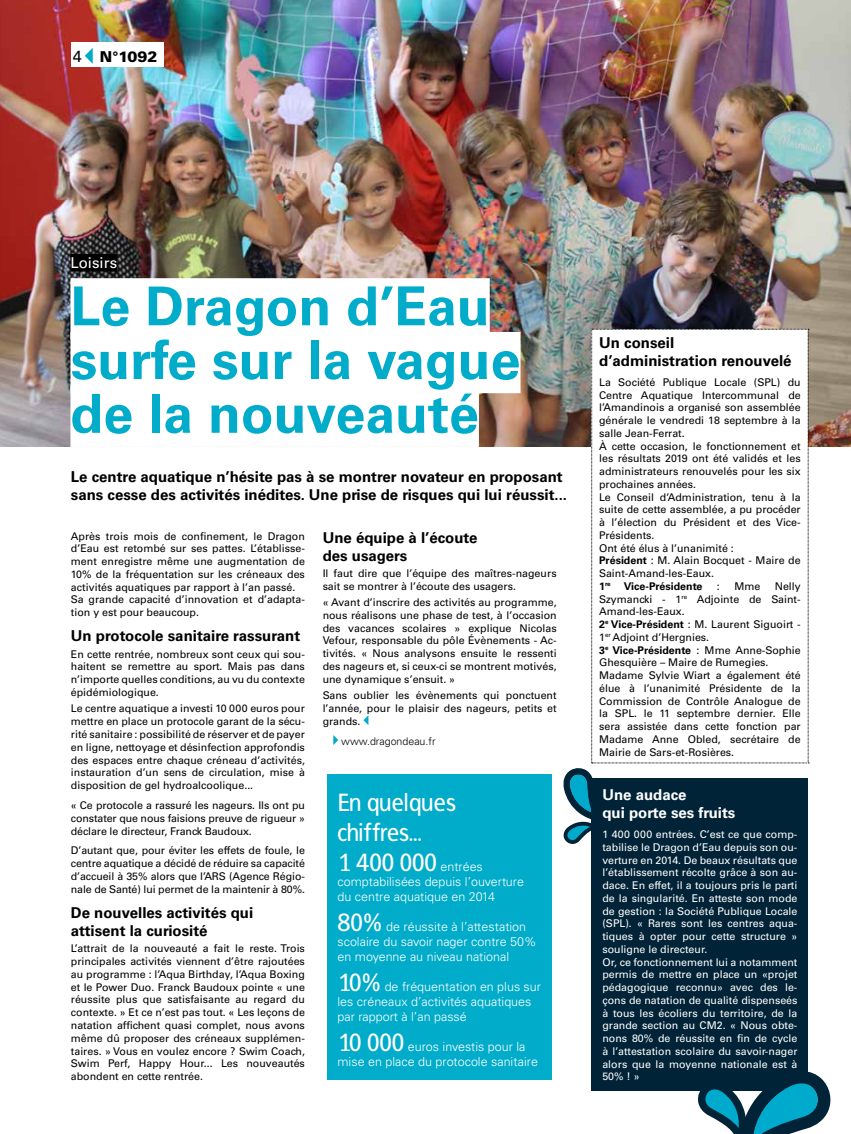
<style>
.page{position:relative;width:851px;height:1134px;background:#fff}
.page>*{position:absolute;margin:0;border:0;box-sizing:border-box;transform-origin:0 0}
.t1{font:700 53.75px/53.8px "Univers LT";color:#00acc9}
.t2{font:25px/30px "Francophil Sans";color:#fff}
.t3{font:700 15px/18px "Univers LT";color:#000}
.t4{font:700 15px/18px "Univers LT";color:#fff}
.t5{font:15px "Univers LT";color:#fff}
.t6{font:900 15px "Univers LT";color:#000}
.t7{font:300 12.5px/15px "Univers LT";color:#fff}
.t8{font:10.62px/12.8px "Univers LT";color:#000;text-align:justify}
.t9{font:10.62px/12.8px "Univers LT";color:#fff}
.t10{font:300 10.62px "Univers LT";color:#000}
.s1{font-weight:400;font-size:16px}
.s2{font-family:"Univers LT";font-weight:300;font-size:12.5px}
.s3{font-family:"Francophil Sans";font-weight:400;font-size:25px}
.s4{font-weight:700}
</style>
<div class="page">
<img style="left:0;top:0;width:850px;height:446px">
<svg style="left:363px;top:715px;width:5px;height:10px"></svg>
<svg style="left:333px;top:735px;width:5px;height:10px"></svg>
<div style="left:70px;top:254px;width:47px;height:17px;background:#000"></div>
<div style="left:70px;top:278px;width:419px;height:61px;background:#fff"></div>
<div style="left:70px;top:332px;width:450px;height:61px;background:#fff"></div>
<div style="left:70px;top:386px;width:409px;height:61px;background:#fff"></div>
<div style="left:327px;top:774px;width:224px;height:306px;background:#00acc9"></div>
<svg style="left:561px;top:329px;width:248px;height:515px"></svg>
<div style="left:591px;top:778px;width:217px;height:313px;background:#002337"></div>
<svg style="left:698px;top:1071px;width:133px;height:63px"></svg>
<div style="left:71px;top:43px;width:92px;height:24px;background:#fff"></div>
<svg style="left:85px;top:48px;width:8px;height:16px"></svg>
<h3 class="t6" style="left:73px;top:47px;width:86px"><span class="s1">4</span> N°1092</h3>
<h3 class="t5" style="left:70px;top:254px;width:48px">Loisirs</h3>
<h1 class="t1" style="left:70px;top:280px;width:451px">Le Dragon d’Eau surfe sur la vague de la nouveauté</h1>
<h3 class="t3" style="left:71px;top:468px;width:497px">Le centre aquatique n’hésite pas à se montrer novateur en proposant sans cesse des activités inédites. Une prise de risques qui lui réussit...</h3>
<p class="t8" style="left:71px;top:529px;width:235px;text-align:left">Après trois mois de confinement, le Dragon d’Eau est retombé sur ses pattes. L’établisse&shy;ment enregistre même une augmentation de 10% de la fréquentation sur les créneaux des activités aquatiques par rapport à l’an passé.<br>Sa grande capacité d’innovation et d’adapta&shy;tion y est pour beaucoup.</p>
<h3 class="t3" style="left:71px;top:627px;width:231px">Un protocole sanitaire rassurant</h3>
<p class="t8" style="left:71px;top:648px;width:235px">En cette rentrée, nombreux sont ceux qui sou&shy;haitent se remettre au sport. Mais pas dans n’importe quelles conditions, au vu du contexte épidémiologique.</p>
<p class="t8" style="left:71px;top:702px;width:235px">Le centre aquatique a investi 10 000 euros pour mettre en place un protocole garant de la sécu&shy;rité sanitaire : possibilité de réserver et de payer en ligne, nettoyage et désinfection approfondis des espaces entre chaque créneau d’activités, instauration d’un sens de circulation, mise à disposition de gel hydroalcoolique...</p>
<p class="t8" style="left:71px;top:799px;width:235px">« Ce protocole a rassuré les nageurs. Ils ont pu constater que nous faisions preuve de rigueur » déclare le directeur, Franck Baudoux.</p>
<p class="t8" style="left:71px;top:844px;width:235px">D’autant que, pour éviter les effets de foule, le centre aquatique a décidé de réduire sa capacité d’accueil à 35% alors que l’ARS (Agence Régio&shy;nale de Santé) lui permet de la maintenir à 80%.</p>
<h3 class="t3" style="left:71px;top:904px;width:184px">De nouvelles activités qui attisent la curiosité</h3>
<p class="t8" style="left:71px;top:942px;width:235px">L’attrait de la nouveauté a fait le reste. Trois principales activités viennent d’être rajoutées au programme : l’Aqua Birthday, l’Aqua Boxing et le Power Duo. Franck Baudoux pointe « une réussite plus que satisfaisante au regard du contexte. » Et ce n’est pas tout. « Les leçons de natation affichent quasi complet, nous avons même dû proposer des créneaux supplémen&shy;taires. » Vous en voulez encore ? Swim Coach, Swim Perf, Happy Hour... Les nouveautés abondent en cette rentrée.</p>
<h3 class="t3" style="left:322px;top:529px;width:156px">Une équipe à l’écoute des usagers</h3>
<p class="t8" style="left:322px;top:567px;width:235px">Il faut dire que l’équipe des maîtres-nageurs sait se montrer à l’écoute des usagers.</p>
<p class="t8" style="left:322px;top:596px;width:235px">« Avant d’inscrire des activités au programme, nous réalisons une phase de test, à l’occasion des vacances scolaires » explique Nicolas Vefour, responsable du pôle Évènements - Ac&shy;tivités. « Nous analysons ensuite le ressenti des nageurs et, si ceux-ci se montrent motivés, une dynamique s’ensuit. »</p>
<p class="t8" style="left:322px;top:689px;width:235px;line-height:13.1px">Sans oublier les évènements qui ponctuent l’année, pour le plaisir des nageurs, petits et grands.</p>
<p class="t10" style="left:341px;top:735px;width:96px">www.dragondeau.fr</p>
<h2 class="t2" style="left:337px;top:787px;width:147px">En quelques chiffres...<br>1 400 000 <span class="s2">entrées</span></h2>
<p class="t7" style="left:337px;top:874px;width:188px">comptabilisées depuis l’ouverture du centre aquatique en 2014</p>
<p class="t7" style="left:337px;top:919px;width:200px"><span class="s3">80%</span> de réussite à l’attestation scolaire du savoir nager contre 50% en moyenne au niveau national</p>
<p class="t7" style="left:337px;top:979px;width:205px"><span class="s3">10%</span> de fréquentation en plus sur les créneaux d’activités aquatiques par rapport à l’an passé</p>
<p class="t7" style="left:337px;top:1039px;width:202px"><span class="s3">10 000</span> euros investis pour la mise en place du protocole sanitaire</p>
<h3 class="t3" style="left:599px;top:334px;width:194px">Un conseil d’administration renouvelé</h3>
<p class="t8" style="left:599px;top:376px;width:203px;text-align:left">La Société Publique Locale (SPL) du<br>Centre Aquatique Intercommunal de l’Amandinois a organisé son assemblée générale le vendredi 18 septembre à la salle Jean-Ferrat.<br>À cette occasion, le fonctionnement et les résultats 2019 ont été validés et les administrateurs renouvelés pour les six prochaines années.<br>Le Conseil d’Administration, tenu à la suite de cette assemblée, a pu procéder à l’élection du Président et des Vice-<br>Présidents.<br>Ont été élus à l’unanimité :<br><span class="s4">Président</span> : M. Alain Bocquet - Maire de<br>Saint-Amand-les-Eaux.<br><span class="s4">1</span><sup>re</sup> <span class="s4">Vice-Présidente</span></p>
<p class="t8" style="left:599px;top:580px;width:203px;text-align:left;text-indent:175px">Nelly<br>Szymancki - 1<sup>re</sup> Adjointe de Saint-<br>Amand-les-Eaux.<br><span class="s4">2</span><sup>e</sup> <span class="s4">Vice-Président</span> : M. Laurent Siguoirt -<br>1<sup>er</sup> Adjoint d’Hergnies.<br><span class="s4">3</span><sup>e</sup> <span class="s4">Vice-Présidente</span> : Mme Anne-Sophie<br>Ghesquière – Maire de Rumegies.<br>Madame Sylvie Wiart a également été élue à l’unanimité Présidente de la<br>Commission de Contrôle Analogue de la SPL. le 11 septembre dernier. Elle sera assistée dans cette fonction par<br>Madame Anne Obled, secrétaire de<br>Mairie de Sars-et-Rosières.</p>
<p class="t8" style="left:716px;top:580px;width:4px">:</p>
<p class="t8" style="left:734px;top:580px;width:27px">Mme</p>
<h3 class="t4" style="left:602px;top:786px;width:134px">Une audace<br>qui porte ses fruits</h3>
<p class="t9" style="left:602px;top:828px;width:196px">1 400 000 entrées. C’est ce que comp&shy;tabilise le Dragon d’Eau depuis son ou&shy;verture en 2014. De beaux résultats que l’établissement récolte grâce à son au&shy;dace. En effet, il a toujours pris le parti de la singularité. En atteste son mode de gestion : la Société Publique Locale (SPL). « Rares sont les centres aqua&shy;tiques à opter pour cette structure » souligne le directeur.<br>Or, ce fonctionnement lui a notamment permis de mettre en place un «projet pédagogique reconnu» avec des le&shy;çons de natation de qualité dispenseés à tous les écoliers du territoire, de la grande section au CM2. « Nous obte&shy;nons 80% de réussite en fin de cycle à l’attestation scolaire du savoir-nager alors que la moyenne nationale est à 50% ! »</p>
</div>
